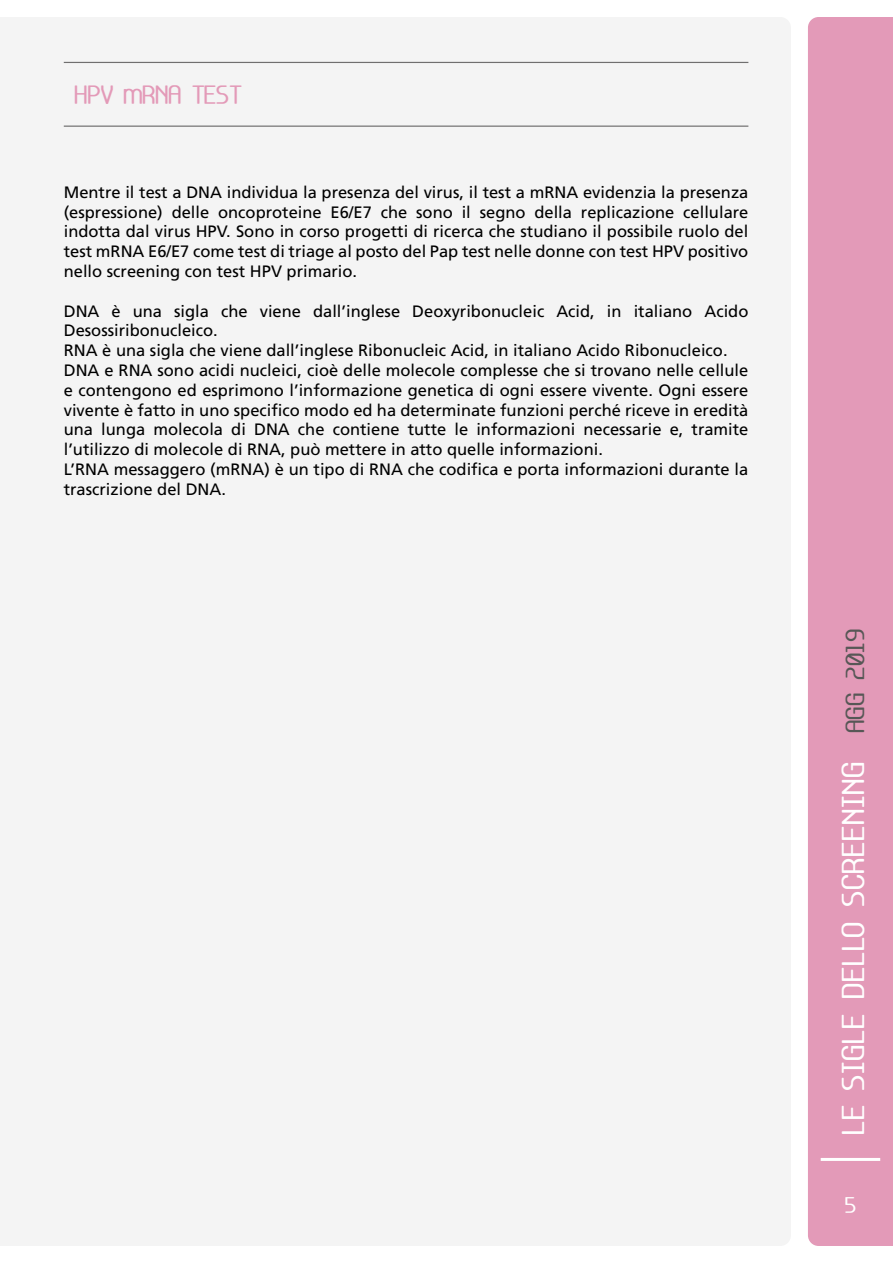
<style>
.page{position:relative;width:893px;height:1263px;background:#fff}
.page>*{position:absolute;margin:0;border:0;box-sizing:border-box;transform-origin:0 0}
.t1{font:25.5px "Base 5";letter-spacing:.04em;color:#fff}
.t2{font:21px "Base 5";color:#e39ab8}
.t3{font:18px "Base 5";color:#fff}
.t4{font:16.5px/19.8px "Frutiger";color:#000;text-align:justify}
.s1{font-size:21px;color:#575756}
</style>
<div class="page">
<div style="left:808px;top:17px;width:84px;height:1229px;background:#e39ab8"></div>
<hr style="left:821px;top:1158px;width:59px;height:3px;background:#fff">
<div style="left:0;top:17px;width:791px;height:1229px;background:#f4f4f4"></div>
<hr style="left:64px;top:62px;width:684px;height:1px;background:#706f6f">
<hr style="left:64px;top:126px;width:684px;height:1px;background:#706f6f">
<p class="t2" style="left:74px;top:81px;width:168px">HPV mRNA TEST</p>
<p class="t4" style="left:64px;top:182px;width:686px">Mentre il test a DNA individua la presenza del virus, il test a mRNA evidenzia la presenza (espressione) delle oncoproteine E6/E7 che sono il segno della replicazione cellulare indotta dal virus HPV. Sono in corso progetti di ricerca che studiano il possibile ruolo del test mRNA E6/E7 come test di triage al posto del Pap test nelle donne con test HPV positivo nello screening con test HPV primario.</p>
<p class="t4" style="left:64px;top:301px;width:686px;text-align:left">DNA è una sigla che viene dall’inglese Deoxyribonucleic Acid, in italiano Acido Desossiribonucleico.<br>RNA è una sigla che viene dall’inglese Ribonucleic Acid, in italiano Acido Ribonucleico.<br>DNA e RNA sono acidi nucleici, cioè delle molecole complesse che si trovano nelle cellule e contengono ed esprimono l’informazione genetica di ogni essere vivente. Ogni essere vivente è fatto in uno specifico modo ed ha determinate funzioni perché riceve in eredità una lunga molecola di DNA che contiene tutte le informazioni necessarie e, tramite l’utilizzo di molecole di RNA, può mettere in atto quelle informazioni.<br>L’RNA messaggero (mRNA) è un tipo di RNA che codifica e porta informazioni durante la trascrizione del DNA.</p>
<h1 class="t1" style="left:837px;top:1135px;width:508px;rotate:-90deg">LE SIGLE DELLO SCREENING <span class="s1">AGG 2019</span></h1>
<p class="t3" style="left:845px;top:1194px;width:13px">5</p>
</div>
